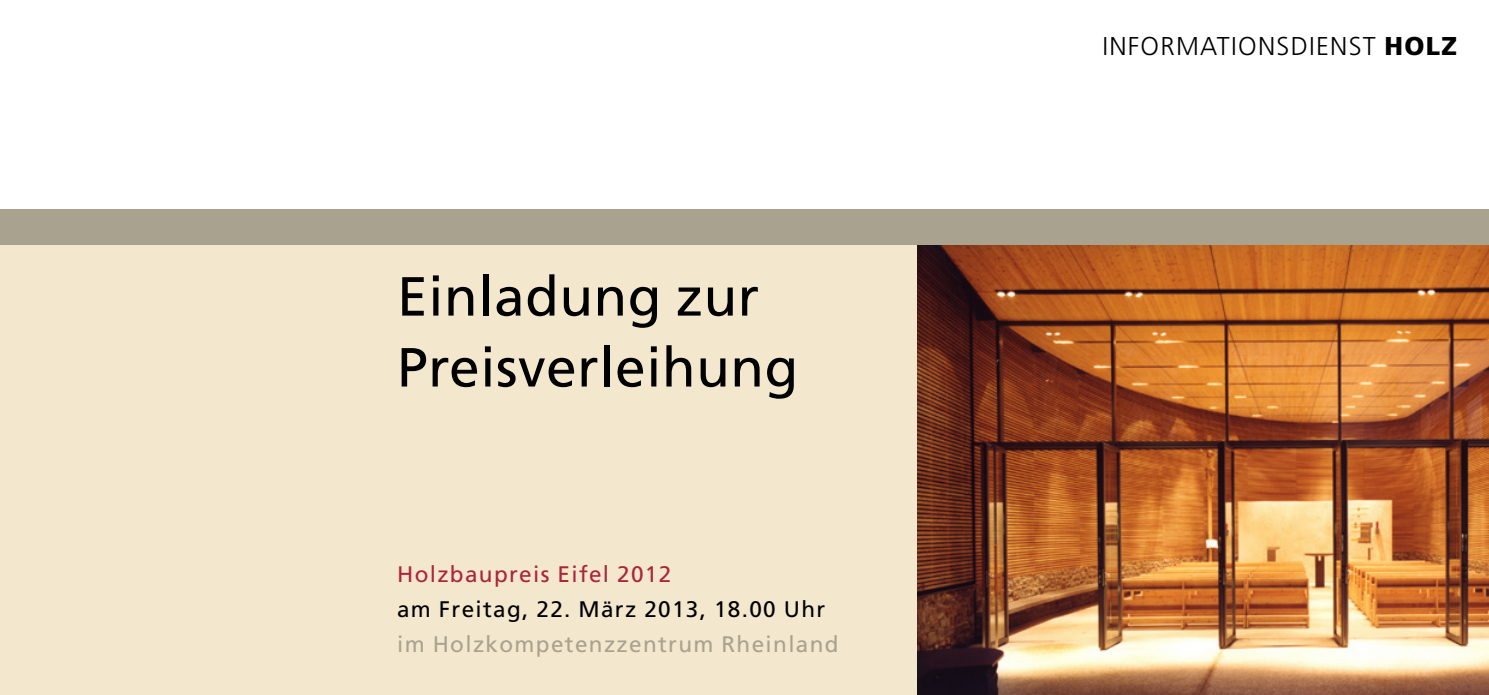
<style>
.page{position:relative;width:1489px;height:695px;background:#fff}
.page>*{position:absolute;margin:0;border:0;box-sizing:border-box;transform-origin:0 0}
.IH_Titel_22pt{font:55px "Frutiger";letter-spacing:.01em;color:#000}
.t1{font:300 25.75px "Frutiger";letter-spacing:.05em;color:#000}
.IH_Titel_Unterzeile{font:22.5px "Frutiger";letter-spacing:.06em;color:#a9a28e}
.IH_Titel_Unterzeile-2{font:22.5px "Frutiger";letter-spacing:.06em;color:#000}
.IH_Titel_Unterzeile-3{font:22.5px "Frutiger";letter-spacing:.06em;color:#ab253a}
.s1{font-weight:900}
</style>
<div class="page">
<div style="left:0;top:226px;width:1488px;height:468px;background:#f3e7cd"></div>
<img style="left:917px;top:245px;width:571px;height:449px">
<div style="left:0;top:209px;width:1488px;height:36px;background:#a9a28e"></div>
<p class="IH_Titel_22pt" style="left:397px;top:264px;width:363px">Einladung zur</p>
<p class="IH_Titel_22pt" style="left:397px;top:335px;width:402px">Preisverleihung</p>
<p class="IH_Titel_Unterzeile-3" style="left:397px;top:560px;width:276px">Holzbaupreis Eifel 2012</p>
<p class="IH_Titel_Unterzeile-2" style="left:397px;top:596px;width:430px">am Freitag, 22. März 2013, 18.00 Uhr</p>
<p class="IH_Titel_Unterzeile" style="left:397px;top:631px;width:443px">im Holzkompetenzzentrum Rheinland</p>
<p class="t1" style="left:1102px;top:32px;width:356px">INFORMATIONSDIENST <span class="s1">HOLZ</span></p>
</div>
